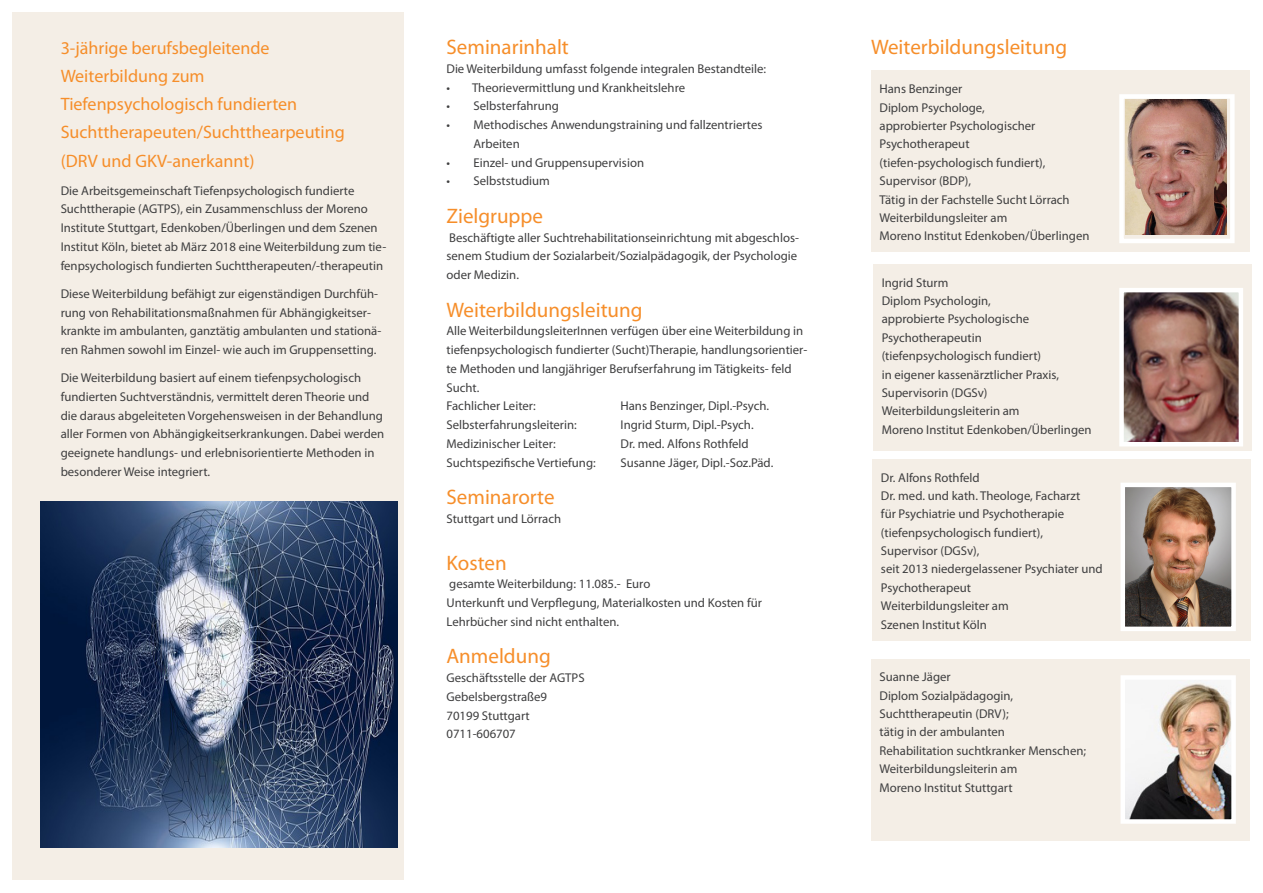
<style>
.page{position:relative;width:1263px;height:893px;background:#fff}
.page>*{position:absolute;margin:0;border:0;box-sizing:border-box;transform-origin:0 0}
.Lauftext{font:21px "Myriad Pro";color:#f68e2a}
.Lauftext-2{font:18px "Myriad Pro";color:#f68e2a}
.Lauftext-3{font:12.75px/18.8px "Myriad Pro";color:#3e3e3f}
</style>
<div class="page">
<div style="left:872px;top:459px;width:379px;height:181px;background:#f4eee6"></div>
<img style="left:1120px;top:483px;width:116px;height:148px">
<div style="left:871px;top:71px;width:378px;height:181px;background:#f4eee6"></div>
<div style="left:13px;top:13px;width:391px;height:867px;background:#f4eee6"></div>
<div style="left:873px;top:264px;width:378px;height:187px;background:#f4eee6"></div>
<svg style="left:1119px;top:94px;width:116px;height:149px"></svg>
<div style="left:871px;top:659px;width:378px;height:181px;background:#f4eee6"></div>
<img style="left:1120px;top:675px;width:116px;height:149px">
<img style="left:1126px;top:100px;width:101px;height:135px">
<img style="left:1119px;top:288px;width:124px;height:159px">
<img style="left:40px;top:502px;width:358px;height:345px">
<p class="Lauftext-2" style="left:61px;top:37px;width:210px">3-jährige berufsbegleitende</p>
<p class="Lauftext-2" style="left:61px;top:65px;width:145px">Weiterbildung zum</p>
<p class="Lauftext-2" style="left:61px;top:93px;width:238px">Tiefenpsychologisch fundierten</p>
<p class="Lauftext-2" style="left:61px;top:121px;width:286px">Suchttherapeuten/Suchtthearpeuting</p>
<p class="Lauftext-2" style="left:61px;top:149px;width:195px">(DRV und GKV-anerkannt)</p>
<p class="Lauftext-3" style="left:61px;top:181px;width:327px">Die Arbeitsgemeinschaft Tiefenpsychologisch fundierte Suchttherapie (AGTPS), ein Zusammenschluss der Moreno Institute Stuttgart, Edenkoben/Überlingen und dem Szenen Institut Köln, bietet ab März 2018 eine Weiterbildung zum tie&shy;fenpsychologisch fundierten Suchttherapeuten/-therapeutin</p>
<p class="Lauftext-3" style="left:61px;top:284px;width:322px">Diese Weiterbildung befähigt zur eigenständigen Durchfüh&shy;rung von Rehabilitationsmaßnahmen für Abhängigkeitser&shy;krankte im ambulanten, ganztätig ambulanten und stationä&shy;ren Rahmen sowohl im Einzel- wie auch im Gruppensetting.</p>
<p class="Lauftext-3" style="left:61px;top:368px;width:325px">Die Weiterbildung basiert auf einem tiefenpsychologisch fundierten Suchtverständnis, vermittelt deren Theorie und die daraus abgeleiteten Vorgehensweisen in der Behandlung aller Formen von Abhängigkeitserkrankungen. Dabei werden geeignete handlungs- und erlebnisorientierte Methoden in besonderer Weise integriert.</p>
<p class="Lauftext" style="left:446px;top:34px;width:124px">Seminarinhalt</p>
<p class="Lauftext" style="left:871px;top:34px;width:198px">Weiterbildungsleitung</p>
<p class="Lauftext-3" style="left:446px;top:59px;width:321px">Die Weiterbildung umfasst folgende integralen Bestandteile:</p>
<p class="Lauftext-3" style="left:446px;top:78px;width:240px">• Theorievermittlung und Krankheitslehre</p>
<p class="Lauftext-3" style="left:446px;top:96px;width:114px">• Selbsterfahrung</p>
<p class="Lauftext-3" style="left:446px;top:115px;width:317px">• Methodisches Anwendungstraining und fallzentriertes</p>
<p class="Lauftext-3" style="left:473px;top:134px;width:48px">Arbeiten</p>
<p class="Lauftext-3" style="left:446px;top:153px;width:199px">• Einzel- und Gruppensupervision</p>
<p class="Lauftext-3" style="left:446px;top:171px;width:105px">• Selbststudium</p>
<p class="Lauftext" style="left:446px;top:203px;width:98px">Zielgruppe</p>
<p class="Lauftext-3" style="left:446px;top:228px;width:354px">Beschäftigte aller Suchtrehabilitationseinrichtung mit abgeschlos&shy;senem Studium der Sozialarbeit/Sozialpädagogik, der Psychologie oder Medizin.</p>
<p class="Lauftext" style="left:446px;top:297px;width:198px">Weiterbildungsleitung</p>
<p class="Lauftext-3" style="left:446px;top:321px;width:362px">Alle WeiterbildungsleiterInnen verfügen über eine Weiterbildung in tiefenpsychologisch fundierter (Sucht)Therapie, handlungsorientier&shy;te Methoden und langjähriger Berufserfahrung im Tätigkeits- feld Sucht.</p>
<p class="Lauftext-3" style="left:446px;top:396px;width:91px">Fachlicher Leiter:</p>
<p class="Lauftext-3" style="left:620px;top:396px;width:150px">Hans Benzinger, Dipl.-Psych.</p>
<p class="Lauftext-3" style="left:446px;top:415px;width:132px">Selbsterfahrungsleiterin:</p>
<p class="Lauftext-3" style="left:620px;top:415px;width:135px">Ingrid Sturm, Dipl.-Psych.</p>
<p class="Lauftext-3" style="left:446px;top:434px;width:111px">Medizinischer Leiter:</p>
<p class="Lauftext-3" style="left:620px;top:434px;width:130px">Dr. med. Alfons Rothfeld</p>
<p class="Lauftext-3" style="left:446px;top:453px;width:151px">Suchtspezifische Vertiefung:</p>
<p class="Lauftext-3" style="left:620px;top:453px;width:154px">Susanne Jäger, Dipl.-Soz.Päd.</p>
<p class="Lauftext" style="left:446px;top:484px;width:110px">Seminarorte</p>
<p class="Lauftext-3" style="left:446px;top:509px;width:116px">Stuttgart und Lörrach</p>
<p class="Lauftext" style="left:446px;top:550px;width:62px">Kosten</p>
<p class="Lauftext-3" style="left:449px;top:575px;width:203px">gesamte Weiterbildung: 11.085.- Euro</p>
<p class="Lauftext-3" style="left:446px;top:593px;width:317px">Unterkunft und Verpflegung, Materialkosten und Kosten für</p>
<p class="Lauftext-3" style="left:446px;top:612px;width:174px">Lehrbücher sind nicht enthalten.</p>
<p class="Lauftext" style="left:446px;top:643px;width:106px">Anmeldung</p>
<p class="Lauftext-3" style="left:446px;top:668px;width:140px">Geschäftsstelle der AGTPS</p>
<p class="Lauftext-3" style="left:446px;top:687px;width:102px">Gebelsbergstraße9</p>
<p class="Lauftext-3" style="left:446px;top:706px;width:85px">70199 Stuttgart</p>
<p class="Lauftext-3" style="left:446px;top:725px;width:71px">0711-606707</p>
<p class="Lauftext-3" style="left:879px;top:79px;width:84px">Hans Benzinger</p>
<p class="Lauftext-3" style="left:879px;top:98px;width:107px">Diplom Psychologe,</p>
<p class="Lauftext-3" style="left:879px;top:116px;width:157px">approbierter Psychologischer</p>
<p class="Lauftext-3" style="left:879px;top:135px;width:92px">Psychotherapeut</p>
<p class="Lauftext-3" style="left:879px;top:153px;width:168px">(tiefen-psychologisch fundiert),</p>
<p class="Lauftext-3" style="left:879px;top:171px;width:93px">Supervisor (BDP),</p>
<p class="Lauftext-3" style="left:879px;top:190px;width:192px">Tätig in der Fachstelle Sucht Lörrach</p>
<p class="Lauftext-3" style="left:879px;top:208px;width:129px">Weiterbildungsleiter am</p>
<p class="Lauftext-3" style="left:879px;top:226px;width:211px">Moreno Institut Edenkoben/Überlingen</p>
<p class="Lauftext-3" style="left:882px;top:273px;width:68px">Ingrid Sturm</p>
<p class="Lauftext-3" style="left:882px;top:291px;width:111px">Diplom Psychologin,</p>
<p class="Lauftext-3" style="left:882px;top:310px;width:149px">approbierte Psychologische</p>
<p class="Lauftext-3" style="left:882px;top:328px;width:102px">Psychotherapeutin</p>
<p class="Lauftext-3" style="left:882px;top:346px;width:161px">(tiefenpsychologisch fundiert)</p>
<p class="Lauftext-3" style="left:882px;top:365px;width:179px">in eigener kassenärztlicher Praxis,</p>
<p class="Lauftext-3" style="left:882px;top:383px;width:107px">Supervisorin (DGSv)</p>
<p class="Lauftext-3" style="left:882px;top:401px;width:139px">Weiterbildungsleiterin am</p>
<p class="Lauftext-3" style="left:882px;top:420px;width:211px">Moreno Institut Edenkoben/Überlingen</p>
<p class="Lauftext-3" style="left:881px;top:468px;width:100px">Dr. Alfons Rothfeld</p>
<p class="Lauftext-3" style="left:881px;top:486px;width:201px">Dr. med. und kath. Theologe, Facharzt</p>
<p class="Lauftext-3" style="left:881px;top:504px;width:185px">für Psychiatrie und Psychotherapie</p>
<p class="Lauftext-3" style="left:881px;top:523px;width:164px">(tiefenpsychologisch fundiert),</p>
<p class="Lauftext-3" style="left:881px;top:541px;width:100px">Supervisor (DGSv),</p>
<p class="Lauftext-3" style="left:881px;top:560px;width:223px">seit 2013 niedergelassener Psychiater und</p>
<p class="Lauftext-3" style="left:881px;top:578px;width:92px">Psychotherapeut</p>
<p class="Lauftext-3" style="left:881px;top:596px;width:129px">Weiterbildungsleiter am</p>
<p class="Lauftext-3" style="left:881px;top:615px;width:107px">Szenen Institut Köln</p>
<p class="Lauftext-3" style="left:879px;top:667px;width:73px">Suanne Jäger</p>
<p class="Lauftext-3" style="left:879px;top:686px;width:135px">Diplom Sozialpädagogin,</p>
<p class="Lauftext-3" style="left:879px;top:704px;width:131px">Suchttherapeutin (DRV);</p>
<p class="Lauftext-3" style="left:879px;top:723px;width:127px">tätig in der ambulanten</p>
<p class="Lauftext-3" style="left:879px;top:741px;width:208px">Rehabilitation suchtkranker Menschen;</p>
<p class="Lauftext-3" style="left:879px;top:759px;width:139px">Weiterbildungsleiterin am</p>
<p class="Lauftext-3" style="left:879px;top:778px;width:135px">Moreno Institut Stuttgart</p>
</div>
